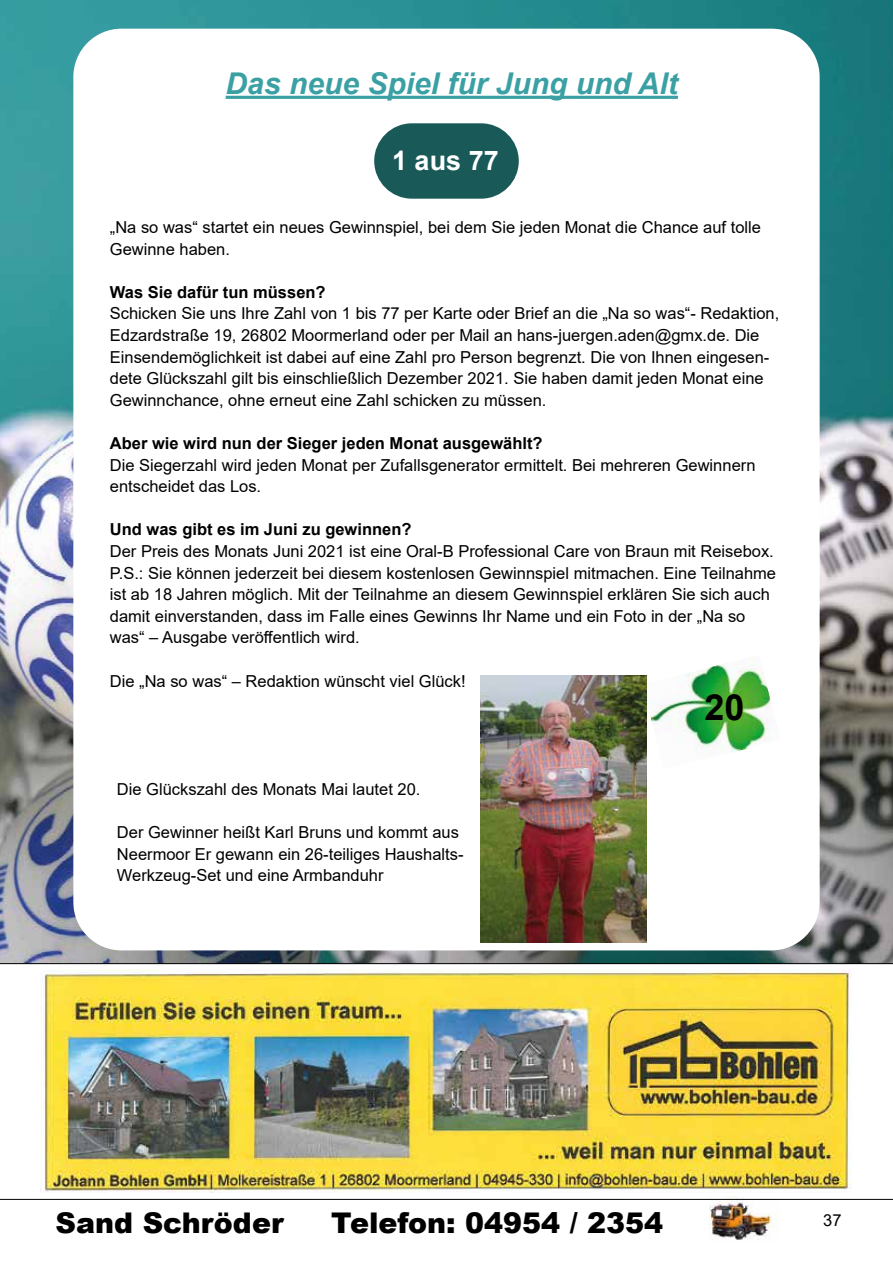
<style>
.page{position:relative;width:893px;height:1263px;background:#fff}
.page>*{position:absolute;margin:0;border:0;box-sizing:border-box;transform-origin:0 0}
.t1{font:700 36px "Arial";color:#000}
.t2{font:italic 700 30px "Arial";color:#3aa0a3}
.t3{font:900 28.5px "Arial";color:#000}
.t4{font:700 27px "Arial";color:#fff}
.t5{font:16.5px/21.6px "Arial";color:#000}
.t6{font:700 16.5px "Arial";color:#000}
</style>
<div class="page">
<img style="left:710px;top:1196px;width:69px;height:44px">
<img style="left:0;top:0;width:893px;height:963px">
<hr style="left:0;top:1199px;width:893px;height:1px;background:#000">
<div style="left:73px;top:29px;width:747px;height:921px;background:#fff;border-radius:48px"></div>
<hr style="left:226px;top:96px;width:452px;height:3px;background:#3aa0a3">
<div style="left:374px;top:123px;width:145px;height:76px;background:#195a59;border-radius:38px"></div>
<img style="left:646px;top:663px;width:132px;height:106px">
<hr style="left:0;top:963px;width:893px;height:1px;background:#000">
<img style="left:40px;top:970px;width:811px;height:222px">
<img style="left:480px;top:675px;width:166px;height:267px">
<h2 class="t2" style="left:226px;top:64px;width:454px">Das neue Spiel für Jung und Alt</h2>
<h3 class="t4" style="left:392px;top:142px;width:108px">1 aus 77</h3>
<p class="t5" style="left:110px;top:216px;width:653px">„Na so was“ startet ein neues Gewinnspiel, bei dem Sie jeden Monat die Chance auf tolle<br>Gewinne haben.</p>
<p class="t6" style="left:110px;top:280px;width:217px">Was Sie dafür tun müssen?</p>
<p class="t5" style="left:110px;top:303px;width:671px">Schicken Sie uns Ihre Zahl von 1 bis 77 per Karte oder Brief an die „Na so was“- Redaktion, Edzardstraße 19, 26802 Moormerland oder per Mail an hans-juergen.aden@gmx.de. Die Einsendemöglichkeit ist dabei auf eine Zahl pro Person begrenzt. Die von Ihnen eingesen&shy;dete Glückszahl gilt bis einschließlich Dezember 2021. Sie haben damit jeden Monat eine Gewinnchance, ohne erneut eine Zahl schicken zu müssen.</p>
<p class="t6" style="left:110px;top:432px;width:434px">Aber wie wird nun der Sieger jeden Monat ausgewählt?</p>
<p class="t5" style="left:110px;top:454px;width:647px">Die Siegerzahl wird jeden Monat per Zufallsgenerator ermittelt. Bei mehreren Gewinnern entscheidet das Los.</p>
<p class="t6" style="left:110px;top:518px;width:303px">Und was gibt es im Juni zu gewinnen?</p>
<p class="t5" style="left:110px;top:540px;width:668px">Der Preis des Monats Juni 2021 ist eine Oral-B Professional Care von Braun mit Reisebox.<br>P.S.: Sie können jederzeit bei diesem kostenlosen Gewinnspiel mitmachen. Eine Teilnahme ist ab 18 Jahren möglich. Mit der Teilnahme an diesem Gewinnspiel erklären Sie sich auch damit einverstanden, dass im Falle eines Gewinns Ihr Name und ein Foto in der „Na so was“ – Ausgabe veröffentlich wird.</p>
<p class="t5" style="left:110px;top:670px;width:357px">Die „Na so was“ – Redaktion wünscht viel Glück!</p>
<p class="t5" style="left:117px;top:778px;width:305px">Die Glückszahl des Monats Mai lautet 20.</p>
<p class="t5" style="left:117px;top:821px;width:348px">Der Gewinner heißt Karl Bruns und kommt aus<br>Neermoor Er gewann ein 26-teiliges Haushalts-<br>Werkzeug-Set und eine Armbanduhr</p>
<h1 class="t1" style="left:704px;top:682px;width:42px">20</h1>
<h3 class="t3" style="left:56px;top:1202px;width:230px">Sand Schröder</h3>
<h3 class="t3" style="left:331px;top:1202px;width:334px">Telefon: 04954 / 2354</h3>
<p class="t5" style="left:823px;top:1209px;width:20px">37</p>
</div>
